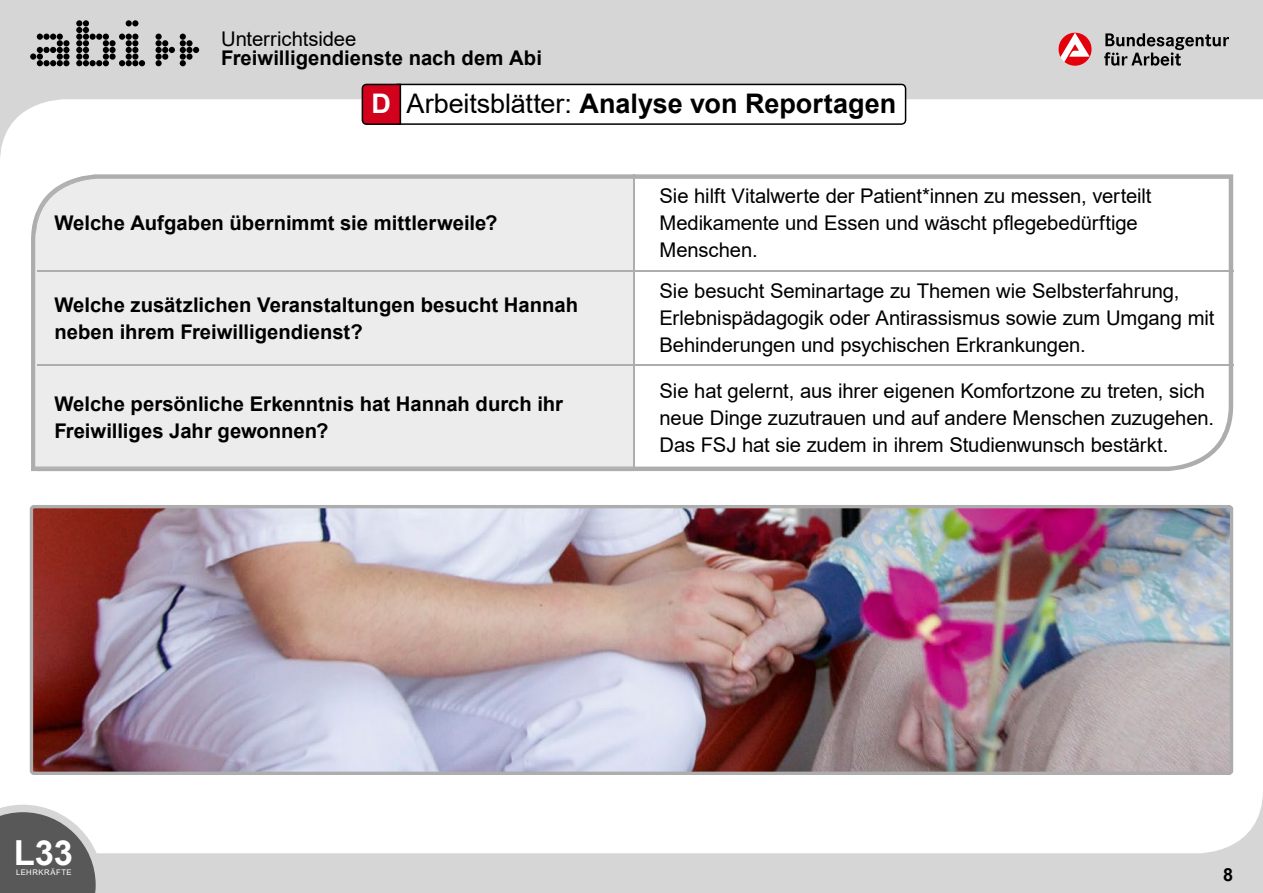
<style>
.page{position:relative;width:1263px;height:893px;background:#d6d6d7}
.page>*{position:absolute;margin:0;border:0;box-sizing:border-box;transform-origin:0 0}
.t1{font:700 34.5px "Arial";color:#fff}
.t2{font:700 27px "Arial";color:#000}
.t3{font:20.25px/27px "Arial";letter-spacing:-.005em;color:#000}
.t4{font:700 20.25px/27px "Arial";color:#000}
.t5{font:700 18px "Arial";color:#000}
.t6{font:7.65px "Arial";letter-spacing:.065em;color:#fff}
.s1{color:#fff}
.s2{font-weight:400}
</style>
<div class="page">
<svg style="left:30px;top:34px;width:40px;height:32px"></svg>
<svg style="left:76px;top:20px;width:69px;height:46px"></svg>
<svg style="left:155px;top:34px;width:44px;height:32px"></svg>
<svg style="left:1104px;top:33px;width:125px;height:33px"></svg>
<svg style="left:1058px;top:33px;width:33px;height:33px"></svg>
<div style="left:0;top:99px;width:1263px;height:754px;background:#fff"></div>
<div style="left:31px;top:174px;width:1202px;height:297px;background:#fff"></div>
<div style="left:36px;top:179px;width:597px;height:292px;background:#ececed"></div>
<svg style="left:0;top:805px;width:103px;height:88px;background:#808080"></svg>
<hr style="left:634px;top:270px;width:599px;height:2px;background:#adadae">
<hr style="left:634px;top:364px;width:599px;height:1px;background:#adadae">
<hr style="left:633px;top:174px;width:2px;height:96px;background:#adadae">
<hr style="left:633px;top:272px;width:2px;height:92px;background:#adadae">
<hr style="left:633px;top:365px;width:2px;height:105px;background:#adadae">
<hr style="left:37px;top:270px;width:597px;height:2px;background:#adadae">
<hr style="left:37px;top:364px;width:597px;height:1px;background:#adadae">
<hr style="left:37px;top:470px;width:598px;height:1px;background:#adadae">
<img style="left:30px;top:505px;width:1203px;height:270px">
<svg style="left:362px;top:84px;width:544px;height:41px;background:#e9dcde"></svg>
<p class="t3" style="left:221px;top:25px;width:137px">Unterrichtsidee</p>
<p class="t4" style="left:221px;top:45px;width:322px">Freiwilligendienste nach dem Abi</p>
<h2 class="t2" style="left:372px;top:85px;width:526px"><span class="s1">D</span> <span class="s2">Arbeitsblätter:</span> Analyse von Reportagen</h2>
<p class="t4" style="left:54px;top:210px;width:445px">Welche Aufgaben übernimmt sie mittlerweile?</p>
<p class="t4" style="left:54px;top:291px;width:525px">Welche zusätzlichen Veranstaltungen besucht Hannah neben ihrem Freiwilligendienst?</p>
<p class="t4" style="left:54px;top:391px;width:510px">Welche persönliche Erkenntnis hat Hannah durch ihr<br>Freiwilliges Jahr gewonnen?</p>
<p class="t3" style="left:659px;top:182px;width:493px">Sie hilft Vitalwerte der Patient*innen zu messen, verteilt<br>Medikamente und Essen und wäscht pflegebedürftige<br>Menschen.</p>
<p class="t3" style="left:659px;top:278px;width:556px">Sie besucht Seminartage zu Themen wie Selbsterfahrung, erlebnispädagogik oder Antirassismus sowie zum Umgang mit<br>Behinderungen und psychischen erkrankungen.</p>
<p class="t3" style="left:659px;top:377px;width:556px">Sie hat gelernt, aus ihrer eigenen Komfortzone zu treten, sich neue Dinge zuzutrauen und auf andere Menschen zuzugehen.<br>Das FSJ hat sie zudem in ihrem Studienwunsch bestärkt.</p>
<h1 class="t1" style="left:14px;top:828px;width:61px">L33</h1>
<p class="t6" style="left:16px;top:867px;width:57px">lehrKrÄFTe</p>
<p class="t5" style="left:1223px;top:861px;width:12px">8</p>
</div>
